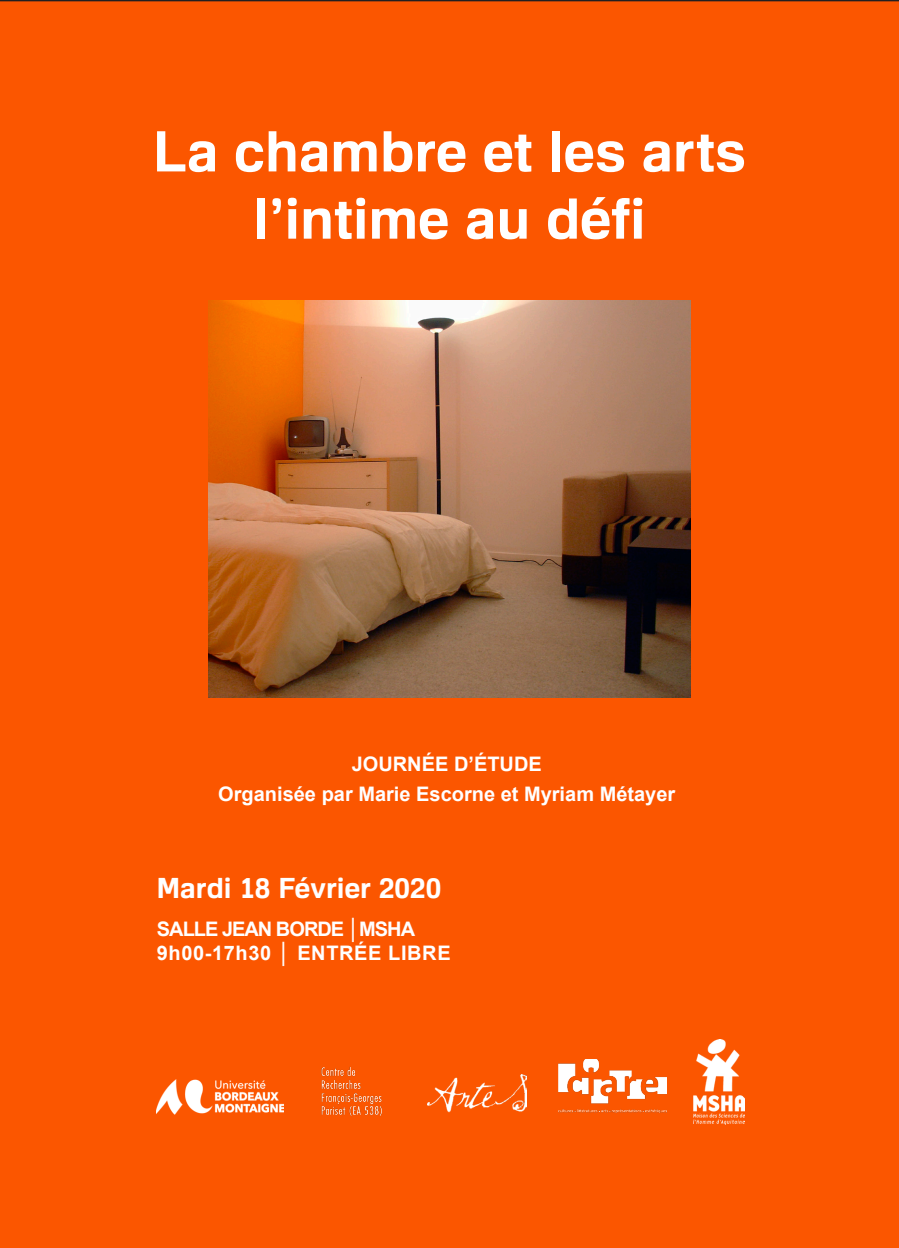
<style>
.page{position:relative;width:899px;height:1248px;background:#fff}
.page>*{position:absolute;margin:0;border:0;box-sizing:border-box;transform-origin:0 0}
.t1{font:700 56px "Familiar Pro";color:#fff}
.t2{font:700 28px "Familiar Pro";color:#fff}
.t3{font:700 20px "Arial";color:#fff}
.t4{font:700 20px "Arial";letter-spacing:.03em;color:#fff}
.t5{font:700 20px "Arial";letter-spacing:-.05em;color:#fff}
.s1{font-weight:900}
</style>
<div class="page">
<div style="left:0;top:0;width:899px;height:1247px;background:#fb5600"></div>
<img style="left:208px;top:300px;width:482px;height:397px">
<img style="left:694px;top:1039px;width:50px;height:85px">
<img style="left:558px;top:1059px;width:108px;height:53px">
<img style="left:157px;top:1079px;width:126px;height:35px">
<img style="left:427px;top:1073px;width:99px;height:46px">
<img style="left:318px;top:1063px;width:73px;height:55px">
<p class="t1" style="left:153px;top:117px;width:595px">La chambre et les arts</p>
<p class="t1" style="left:253px;top:184px;width:394px">l’intime au défi</p>
<p class="t3" style="left:352px;top:750px;width:192px">JOURNÉE D’ÉTUDE</p>
<p class="t3" style="left:218px;top:780px;width:458px">Organisée par Marie Escorne et Myriam Métayer</p>
<p class="t2" style="left:157px;top:870px;width:286px">Mardi 18 Février 2020</p>
<p class="t5" style="left:157px;top:915px;width:260px">SALLE JEAN BORDE <span class="s1">│</span>MSHA</p>
<p class="t4" style="left:157px;top:939px;width:295px">9h00-17h30 │ ENTRÉE LIBRE</p>
</div>
